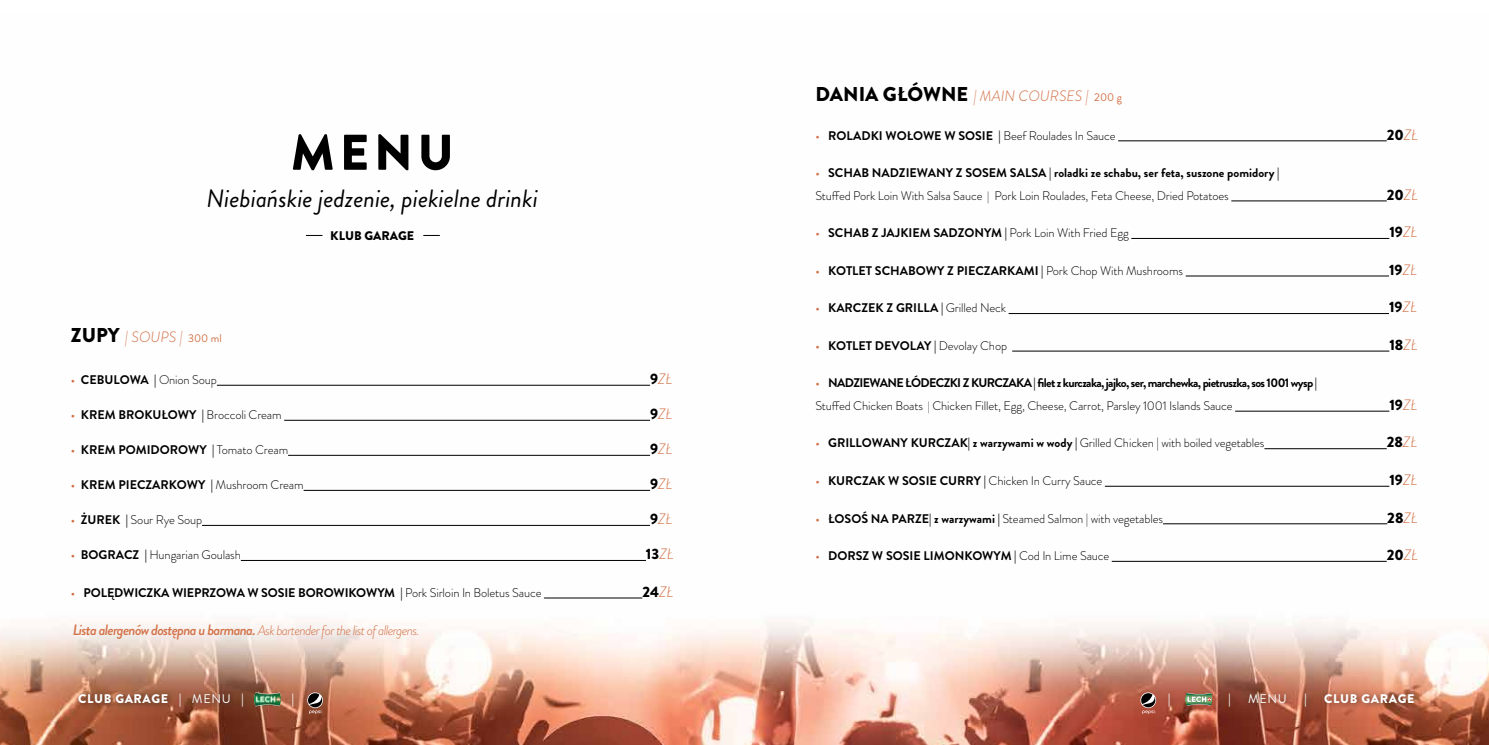
<style>
.page{position:relative;width:1489px;height:745px;background:#fff}
.page>*{position:absolute;margin:0;border:0;box-sizing:border-box;transform-origin:0 0}
.t1{font:900 50px "Brandon Grotesque";color:#000}
.t2{font:italic 25px "Brandon Grotesque";color:#000}
.t3{font:italic 300 15px "Brandon Grotesque";color:#d37146}
.t4{font:900 15px "Brandon Grotesque";color:#000}
.t5{font:italic 300 13.75px "Brandon Grotesque";letter-spacing:-.05em;color:#d37146}
.t6{font:700 12.5px "Brandon Grotesque";letter-spacing:-.005em;color:#000}
.t7{font:300 12.5px/22.5px "Brandon Grotesque";letter-spacing:-.01em;color:#000}
.t8{font:700 12.5px/22.5px "Brandon Grotesque";letter-spacing:-.05em;color:#000}
.t9{font:900 12.5px "Brandon Grotesque";letter-spacing:.05em;color:#fff}
.t10{font:900 12.5px "Brandon Grotesque";color:#000}
.t11{font:12.5px "Brandon Grotesque";color:#fff}
.s1{font-weight:900;font-style:normal;font-size:20px;color:#000}
.s2{font-weight:400;font-style:normal;font-size:11.25px}
.s3{font-weight:400;color:#d37146}
.s4{font-weight:300}
.s5{font-weight:900;font-style:normal;color:#000}
.s6{font-weight:700}
.s7{font-weight:300;font-style:italic;color:#d37146}
.s8{font-weight:500;font-size:15px}
.s9{font-size:11.25px}
.s10{font-weight:300;font-size:11.25px}
.s11{font-weight:400}
</style>
<div class="page">
<img style="left:0;top:140px;width:1488px;height:604px">
<div style="left:1163px;top:688px;width:258px;height:25px;background:#000;opacity:.55"></div>
<div style="left:73px;top:688px;width:228px;height:25px;background:#000;opacity:.55"></div>
<img style="left:254px;top:691px;width:27px;height:16px">
<svg style="left:1184px;top:692px;width:28px;height:16px"></svg>
<svg style="left:308px;top:692px;width:15px;height:21px"></svg>
<svg style="left:1141px;top:692px;width:14px;height:21px"></svg>
<hr style="left:1118px;top:140px;width:268px;height:1px;background:#000">
<hr style="left:1231px;top:200px;width:155px;height:1px;background:#000">
<hr style="left:1131px;top:238px;width:258px;height:1px;background:#000">
<hr style="left:1185px;top:275px;width:203px;height:1px;background:#000">
<hr style="left:1008px;top:313px;width:380px;height:1px;background:#000">
<hr style="left:1012px;top:350px;width:377px;height:1px;background:#000">
<hr style="left:1234px;top:410px;width:155px;height:1px;background:#000">
<hr style="left:1264px;top:448px;width:122px;height:1px;background:#000">
<hr style="left:1104px;top:485px;width:285px;height:1px;background:#000">
<hr style="left:1162px;top:523px;width:225px;height:1px;background:#000">
<hr style="left:1111px;top:560px;width:275px;height:1px;background:#000">
<hr style="left:217px;top:385px;width:433px;height:1px;background:#000">
<hr style="left:284px;top:420px;width:366px;height:1px;background:#000">
<hr style="left:288px;top:455px;width:362px;height:1px;background:#000">
<hr style="left:303px;top:490px;width:347px;height:1px;background:#000">
<hr style="left:202px;top:525px;width:448px;height:1px;background:#000">
<hr style="left:241px;top:560px;width:405px;height:1px;background:#000">
<hr style="left:544px;top:597px;width:98px;height:1px;background:#000">
<svg style="left:306px;top:235px;width:16px;height:1px"></svg>
<svg style="left:423px;top:235px;width:17px;height:1px"></svg>
<h1 class="t1" style="left:291px;top:117px;width:164px">MENU</h1>
<h2 class="t2" style="left:206px;top:181px;width:333px">Niebiańskie jedzenie, piekielne drinki</h2>
<p class="t10" style="left:330px;top:227px;width:85px">KLUB GARAGE</p>
<p class="t3" style="left:71px;top:326px;width:152px"><span class="s1">ZUPY</span> | SOUPS | <span class="s2">300 ml</span></p>
<p class="t6" style="left:71px;top:370px;width:148px"><span class="s3">•</span> CEBULOWA | <span class="s4">Onion Soup</span></p>
<p class="t3" style="left:650px;top:368px;width:24px"><span class="s5">9</span>ZŁ</p>
<p class="t6" style="left:71px;top:405px;width:212px"><span class="s3">•</span> KREM BROKUŁOWY | <span class="s4">Broccoli Cream</span></p>
<p class="t3" style="left:650px;top:403px;width:24px"><span class="s5">9</span>ZŁ</p>
<p class="t6" style="left:71px;top:440px;width:219px"><span class="s3">•</span> KREM POMIDOROWY | <span class="s4">Tomato Cream</span></p>
<p class="t3" style="left:650px;top:438px;width:24px"><span class="s5">9</span>ZŁ</p>
<p class="t6" style="left:71px;top:475px;width:234px"><span class="s3">•</span> KREM PIECZARKOWY | <span class="s4">Mushroom Cream</span></p>
<p class="t3" style="left:650px;top:473px;width:24px"><span class="s5">9</span>ZŁ</p>
<p class="t7" style="left:71px;top:508px;width:133px"><span class="s3">•</span> <span class="s6">ŻUREK |</span> Sour Rye Soup</p>
<p class="t3" style="left:650px;top:508px;width:24px"><span class="s5">9</span>ZŁ</p>
<p class="t7" style="left:71px;top:543px;width:171px"><span class="s3">•</span> <span class="s6">BOGRACZ |</span> Hungarian Goulash</p>
<p class="t4" style="left:646px;top:543px;width:29px">13<span class="s7">ZŁ</span></p>
<p class="t6" style="left:71px;top:583px;width:472px"><span class="s3">•</span> POLĘDWICZKA WIEPRZOWA W SOSIE BOROWIKOWYM | <span class="s4">Pork Sirloin In Boletus Sauce</span></p>
<p class="t4" style="left:642px;top:580px;width:32px">24<span class="s7">ZŁ</span></p>
<p class="t5" style="left:73px;top:620px;width:348px"><span class="s8">Lista alergenów dostępna u barmana.</span> Ask bartender for the list of allergens.</p>
<p class="t3" style="left:815px;top:85px;width:308px"><span class="s1">DANIA GŁÓWNE</span> | MAIN COURSES | <span class="s2">200 g</span></p>
<p class="t6" style="left:815px;top:126px;width:302px"><span class="s3">•</span> ROLADKI WOŁOWE W SOSIE | <span class="s4">Beef Roulades In Sauce</span></p>
<p class="t4" style="left:1386px;top:124px;width:33px">20<span class="s7">ZŁ</span></p>
<p class="t7" style="left:815px;top:161px;width:465px"><span class="s3">•</span> <span class="s6">SCHAB NADZIEWANY Z SOSEM SALSA | roladki ze schabu, ser feta, suszone pomidory |<br></span>Stuffed Pork Loin With Salsa Sauce <span class="s9">|</span> Pork Loin Roulades, Feta Cheese, Dried Potatoes</p>
<p class="t4" style="left:1386px;top:184px;width:33px">20<span class="s7">ZŁ</span></p>
<p class="t6" style="left:815px;top:224px;width:315px"><span class="s3">•</span> SCHAB Z JAJKIEM SADZONYM | <span class="s4">Pork Loin With Fried Egg</span></p>
<p class="t4" style="left:1389px;top:221px;width:29px">19<span class="s7">ZŁ</span></p>
<p class="t6" style="left:815px;top:261px;width:369px"><span class="s3">•</span> KOTLET SCHABOWY Z PIECZARKAMI | <span class="s4">Pork Chop With Mushrooms</span></p>
<p class="t4" style="left:1388px;top:259px;width:29px">19<span class="s7">ZŁ</span></p>
<p class="t6" style="left:815px;top:299px;width:192px"><span class="s3">•</span> KARCZEK Z GRILLA | <span class="s4">Grilled Neck</span></p>
<p class="t4" style="left:1388px;top:296px;width:29px">19<span class="s7">ZŁ</span></p>
<p class="t6" style="left:815px;top:336px;width:193px"><span class="s3">•</span> KOTLET DEVOLAY | <span class="s4">Devolay Chop</span></p>
<p class="t4" style="left:1389px;top:334px;width:30px">18<span class="s7">ZŁ</span></p>
<p class="t8" style="left:815px;top:372px;width:503px"><span class="s3">•</span> NADZIEWANE ŁÓDECZKI Z KURCZAKA | filet z kurczaka, jajko, ser, marchewka, pietruszka, sos 1001 wysp |<br><span class="s4">Stuffed Chicken Boats</span> <span class="s10">|</span> <span class="s4">Chicken Fillet, Egg, Cheese, Carrot, Parsley 1001 Islands Sauce</span></p>
<p class="t4" style="left:1389px;top:394px;width:29px">19<span class="s7">ZŁ</span></p>
<p class="t7" style="left:815px;top:431px;width:450px"><span class="s3">•</span> <span class="s6">GRILLOWANY KURCZAK| z warzywami w wody |</span> Grilled Chicken | with boiled vegetables</p>
<p class="t4" style="left:1386px;top:431px;width:32px">28<span class="s7">ZŁ</span></p>
<p class="t6" style="left:815px;top:471px;width:288px"><span class="s3">•</span> KURCZAK W SOSIE CURRY | <span class="s4">Chicken In Curry Sauce</span></p>
<p class="t4" style="left:1389px;top:469px;width:29px">19<span class="s7">ZŁ</span></p>
<p class="t7" style="left:815px;top:506px;width:349px"><span class="s3">•</span> <span class="s6">ŁOSOŚ NA PARZE| z warzywami |</span> Steamed Salmon | with vegetables</p>
<p class="t4" style="left:1387px;top:506px;width:32px">28<span class="s7">ZŁ</span></p>
<p class="t6" style="left:815px;top:546px;width:295px"><span class="s3">•</span> DORSZ W SOSIE LIMONKOWYM | <span class="s4">Cod In Lime Sauce</span></p>
<p class="t4" style="left:1386px;top:544px;width:33px">20<span class="s7">ZŁ</span></p>
<p class="t9" style="left:78px;top:689px;width:167px">CLUB GARAGE | <span class="s11">MENU</span> |</p>
<p class="t9" style="left:292px;top:689px;width:4px">|</p>
<p class="t9" style="left:1167px;top:689px;width:4px">|</p>
<p class="t9" style="left:1228px;top:689px;width:4px">|</p>
<p class="t11" style="left:1247px;top:689px;width:40px">MENU</p>
<p class="t9" style="left:1304px;top:689px;width:4px">|</p>
<p class="t9" style="left:1324px;top:689px;width:92px">CLUB GARAGE</p>
</div>
